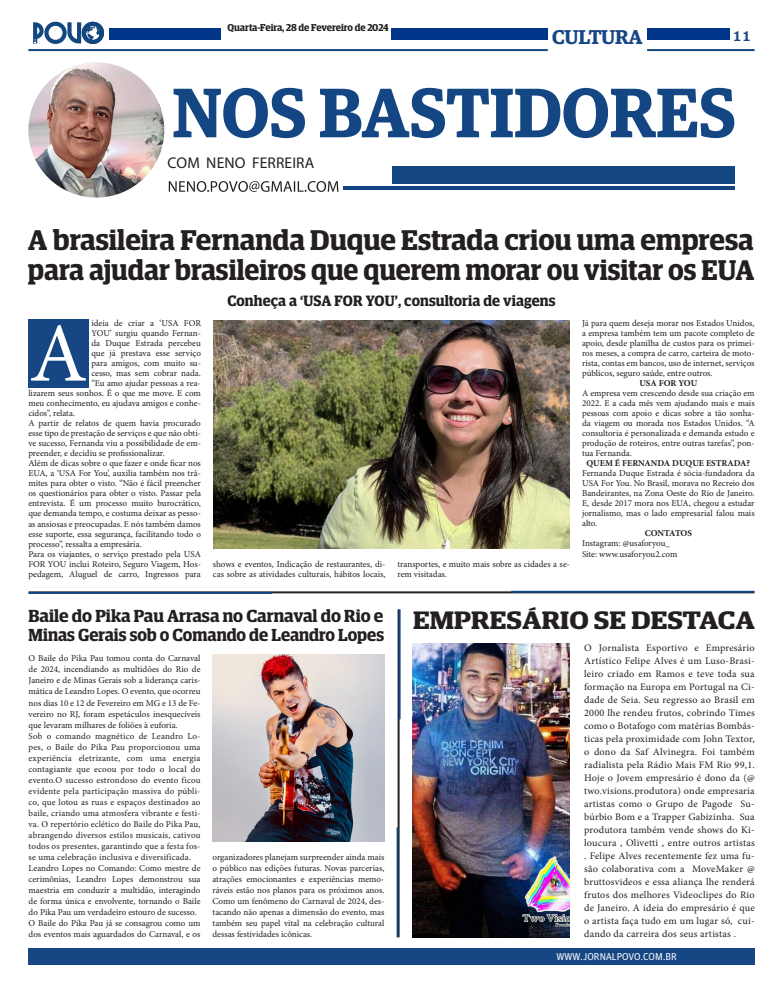
<style>
.page{position:relative;width:783px;height:993px;background:#fff}
.page>*{position:absolute;margin:0;border:0;box-sizing:border-box;transform-origin:0 0}
.t1{font:83.8px "Minion Pro";color:#fff}
.t2{font:600 70px "Guardian Egyptian";color:#134683}
.t3{font:600 28.5px/29.6px "Guardian Egyptian Display";letter-spacing:-.005em;color:#231f20;scale:1.04 1}
.t4{font:600 25.2px "Guardian Egyptian Display";color:#231f20;scale:1.16 1}
.t5{font:600 20px "Guardian Egyptian";letter-spacing:-.02em;color:#174685}
.t6{font:600 17.5px/18.7px "Guardian Egyptian Display";color:#231f20;scale:1.04 1}
.t7{font:16px "Clarendon BT";color:#174685}
.t8{font:15.5px "Myriad Pro";letter-spacing:.01em;color:#231f20}
.t9{font:600 15px "Guardian Egyptian Display";letter-spacing:.005em;color:#231f20}
.t10{font:10px/13px "Minion Pro";letter-spacing:.02em;color:#231f20;text-align:justify}
.t11{font:600 10px "Guardian Egyptian Display";letter-spacing:-.005em;color:#231f20}
.t12{font:10px "Guardian Agate Sans G1 D Regular";color:#fff}
.t13{font:9px/11px "Minion Pro";color:#231f20}
.t14{font:700 9px "Minion Pro";color:#231f20}
</style>
<div class="page">
<div style="left:28px;top:947px;width:726px;height:17px;background:#174685"></div>
<svg style="left:33px;top:22px;width:71px;height:22px"></svg>
<div style="left:647px;top:28px;width:82px;height:12px;background:#003589"></div>
<hr style="left:647px;top:49px;width:107px;height:2px;background:#174685">
<hr style="left:28px;top:49px;width:519px;height:2px;background:#174685">
<div style="left:109px;top:28px;width:112px;height:12px;background:#003589"></div>
<div style="left:391px;top:28px;width:156px;height:12px;background:#003589"></div>
<svg style="left:169px;top:181px;width:169px;height:11px"></svg>
<div style="left:391px;top:166px;width:343px;height:17px;background:#134683"></div>
<hr style="left:342px;top:186px;width:392px;height:4px;background:#134683">
<img style="left:28px;top:62px;width:136px;height:135px">
<hr style="left:397px;top:609px;width:2px;height:327px;background:#231f20">
<hr style="left:396px;top:827px;width:2px;height:109px;background:#114683">
<hr style="left:398px;top:609px;width:2px;height:110px;background:#114683">
<hr style="left:29px;top:591px;width:725px;height:2px;background:#231f20">
<hr style="left:29px;top:591px;width:242px;height:2px;background:#114683">
<hr style="left:511px;top:590px;width:243px;height:2px;background:#114683">
<img style="left:212px;top:654px;width:172px;height:187px">
<img style="left:412px;top:643px;width:157px;height:293px">
<img style="left:214px;top:320px;width:355px;height:228px">
<div style="left:28px;top:320px;width:61px;height:68px;background:#174685"></div>
<p class="t11" style="left:227px;top:22px;width:162px">Quarta-Feira, 28 de Fevereiro de 2024</p>
<h3 class="t5" style="left:552px;top:22px;width:92px">CULTURA</h3>
<h3 class="t7" style="left:732px;top:25px;width:21px">11</h3>
<h2 class="t2" style="left:172px;top:61px;width:565px">NOS BASTIDORES</h2>
<h3 class="t8" style="left:167px;top:153px;width:148px">COM NENO FERREIRA</h3>
<h3 class="t3" style="left:28px;top:225px;width:700px">A brasileira Fernanda Duque Estrada criou uma empresa para ajudar brasileiros que querem morar ou visitar os EUA</h3>
<h3 class="t9" style="left:227px;top:292px;width:329px">Conheça a ‘USA FOR YOU’, consultoria de viagens</h3>
<p class="t13" style="left:91px;top:318px;width:111px">ideia de criar a ‘USA FOR</p>
<p class="t13" style="left:91px;top:328px;width:111px">YOU’ surgiu quando Fernan-</p>
<p class="t13" style="left:91px;top:338px;width:111px">da Duque Estrada percebeu</p>
<p class="t13" style="left:91px;top:348px;width:111px">que já prestava esse serviço</p>
<p class="t13" style="left:91px;top:358px;width:111px">para amigos, com muito su-</p>
<p class="t13" style="left:91px;top:368px;width:111px">cesso, mas sem cobrar nada.</p>
<p class="t13" style="left:91px;top:378px;width:111px">“Eu amo ajudar pessoas a rea-</p>
<p class="t13" style="left:28px;top:388px;width:174px">lizarem seus sonhos. É o que me move. E com</p>
<p class="t13" style="left:28px;top:398px;width:174px">meu conhecimento, eu ajudava amigos e conhe-</p>
<p class="t13" style="left:28px;top:408px;width:48px">cidos”, relata.</p>
<p class="t13" style="left:28px;top:418px;width:174px">A partir de relatos de quem havia procurado</p>
<p class="t13" style="left:28px;top:428px;width:174px">esse tipo de prestação de serviços e que não obti-</p>
<p class="t13" style="left:28px;top:438px;width:174px">ve sucesso, Fernanda viu a possibilidade de em-</p>
<p class="t13" style="left:28px;top:448px;width:138px">preender, e decidiu se profissionalizar.</p>
<p class="t13" style="left:28px;top:458px;width:174px">Além de dicas sobre o que fazer e onde ficar nos</p>
<p class="t13" style="left:28px;top:468px;width:174px">EUA, a ‘USA For You’, auxilia também nos trâ-</p>
<p class="t13" style="left:28px;top:478px;width:174px">mites para obter o visto. “Não é fácil preencher</p>
<p class="t13" style="left:28px;top:488px;width:174px">os questionários para obter o visto. Passar pela</p>
<p class="t13" style="left:28px;top:498px;width:174px">entrevista. É um processo muito burocrático,</p>
<p class="t13" style="left:28px;top:508px;width:174px">que demanda tempo, e costuma deixar as pesso-</p>
<p class="t13" style="left:28px;top:518px;width:174px">as ansiosas e preocupadas. E nós também damos</p>
<p class="t13" style="left:28px;top:528px;width:174px">esse suporte, essa segurança, facilitando todo o</p>
<p class="t13" style="left:28px;top:538px;width:115px">processo”, ressalta a empresária.</p>
<p class="t13" style="left:28px;top:548px;width:174px">Para os viajantes, o serviço prestado pela USA</p>
<p class="t13" style="left:28px;top:558px;width:174px">FOR YOU inclui Roteiro, Seguro Viagem, Hos-</p>
<p class="t13" style="left:28px;top:568px;width:174px">pedagem, Aluguel de carro, Ingressos para</p>
<p class="t13" style="left:213px;top:558px;width:174px;line-height:10px">shows e eventos, Indicação de restaurantes, di&shy;cas sobre as atividades culturais, hábitos locais,</p>
<p class="t13" style="left:397px;top:558px;width:174px;line-height:10px">transportes, e muito mais sobre as cidades a se&shy;rem visitadas.</p>
<h1 class="t1" style="left:29px;top:297px;width:59px">A</h1>
<p class="t13" style="left:582px;top:318px;width:174px;line-height:10px;text-align:justify">Já para quem deseja morar nos Estados Unidos, a empresa também tem um pacote completo de apoio, desde planilha de custos para os primei&shy;ros meses, a compra de carro, carteira de moto&shy;rista, contas em bancos, uso de internet, serviços públicos, seguro saúde, entre outros.</p>
<p class="t14" style="left:639px;top:377px;width:59px">USA FOR YOU</p>
<p class="t13" style="left:582px;top:388px;width:174px;line-height:10px;text-align:justify">A empresa vem crescendo desde sua criação em 2022. E a cada mês vem ajudando mais e mais pessoas com apoio e dicas sobre a tão sonha&shy;da viagem ou morada nos Estados Unidos. “A consultoria é personalizada e demanda estudo e produção de roteiros, entre outras tarefas”, pon&shy;tua Fernanda.</p>
<p class="t14" style="left:586px;top:457px;width:165px">QUEM É FERNANDA DUQUE ESTRADA?</p>
<p class="t13" style="left:582px;top:468px;width:174px;line-height:10px;text-align:justify">Fernanda Duque Estrada é sócia-fundadora da USA For You. No Brasil, morava no Recreio dos Bandeirantes, na Zona Oeste do Rio de Janeiro.<br>E, desde 2017 mora nos EUA, chegou a estudar jornalismo, mas o lado empresarial falou mais alto.</p>
<p class="t14" style="left:644px;top:527px;width:49px">CONTATOS</p>
<p class="t13" style="left:582px;top:538px;width:97px;line-height:10px">Instagram: @usaforyou_<br>Site: www.usaforyou2.com</p>
<h3 class="t6" style="left:29px;top:606px;width:343px">Baile do Pika Pau Arrasa no Carnaval do Rio e<br>Minas Gerais sob o Comando de Leandro Lopes</h3>
<h3 class="t4" style="left:413px;top:606px;width:296px">EMPRESÁRIO SE DESTACA</h3>
<p class="t10" style="left:584px;top:641px;width:172px">O Jornalista Esportivo e Empresário Artístico Felipe Alves é um Luso-Brasi&shy;leiro criado em Ramos e teve toda sua formação na Europa em Portugal na Ci&shy;dade de Seia. Seu regresso ao Brasil em 2000 lhe rendeu frutos, cobrindo Times como o Botafogo com matérias Bombás&shy;ticas pela proximidade com John Textor, o dono da Saf Alvinegra. Foi também radialista pela Rádio Mais FM Rio 99,1.<br>Hoje o Jovem empresário é dono da (@ two.visions.produtora) onde empresaria artistas como o Grupo de Pagode Su&shy;búrbio Bom e a Trapper Gabizinha. Sua produtora também vende shows do Ki&shy;loucura , Olivetti , entre outros artistas . Felipe Alves recentemente fez uma fu&shy;são colaborativa com a MoveMaker @ bruttosvideos e essa aliança lhe renderá frutos dos melhores Videoclipes do Rio de Janeiro. A ideia do empresário é que o artista faça tudo em um lugar só, cui&shy;dando da carreira dos seus artistas .</p>
<p class="t13" style="left:29px;top:653px;width:173px">O Baile do Pika Pau tomou conta do Carnaval de 2024, incendiando as multidões do Rio de Janeiro e de Minas Gerais sob a liderança caris&shy;mática de Leandro Lopes. O evento, que ocorreu nos dias 10 e 12 de Fevereiro em MG e 13 de Fe&shy;vereiro no RJ, foram espetáculos inesquecíveis que levaram milhares de foliões à euforia.<br>Sob o comando magnético de Leandro Lo&shy;pes, o Baile do Pika Pau proporcionou uma experiência eletrizante, com uma energia contagiante que ecoou por todo o local do evento.O sucesso estrondoso do evento ficou evidente pela participação massiva do públi&shy;co, que lotou as ruas e espaços destinados ao baile, criando uma atmosfera vibrante e festi&shy;va. O repertório eclético do Baile do Pika Pau, abrangendo diversos estilos musicais, cativou todos os presentes, garantindo que a festa fos&shy;se uma celebração inclusiva e diversificada.<br>Leandro Lopes no Comando: Como mestre de cerimônias, Leandro Lopes demonstrou sua maestria em conduzir a multidão, interagindo de forma única e envolvente, tornando o Baile do Pika Pau um verdadeiro estouro de sucesso.<br>O Baile do Pika Pau já se consagrou como um dos eventos mais aguardados do Carnaval, e os</p>
<p class="t13" style="left:212px;top:851px;width:173px;text-align:justify">organizadores planejam surpreender ainda mais o público nas edições futuras. Novas parcerias, atrações emocionantes e experiências memo&shy;ráveis estão nos planos para os próximos anos.<br>Como um fenômeno do Carnaval de 2024, des&shy;tacando não apenas a dimensão do evento, mas também seu papel vital na celebração cultural dessas festividades icônicas.</p>
<p class="t12" style="left:556px;top:949px;width:122px">WWW.JORNALPOVO.COM.BR</p>
</div>
